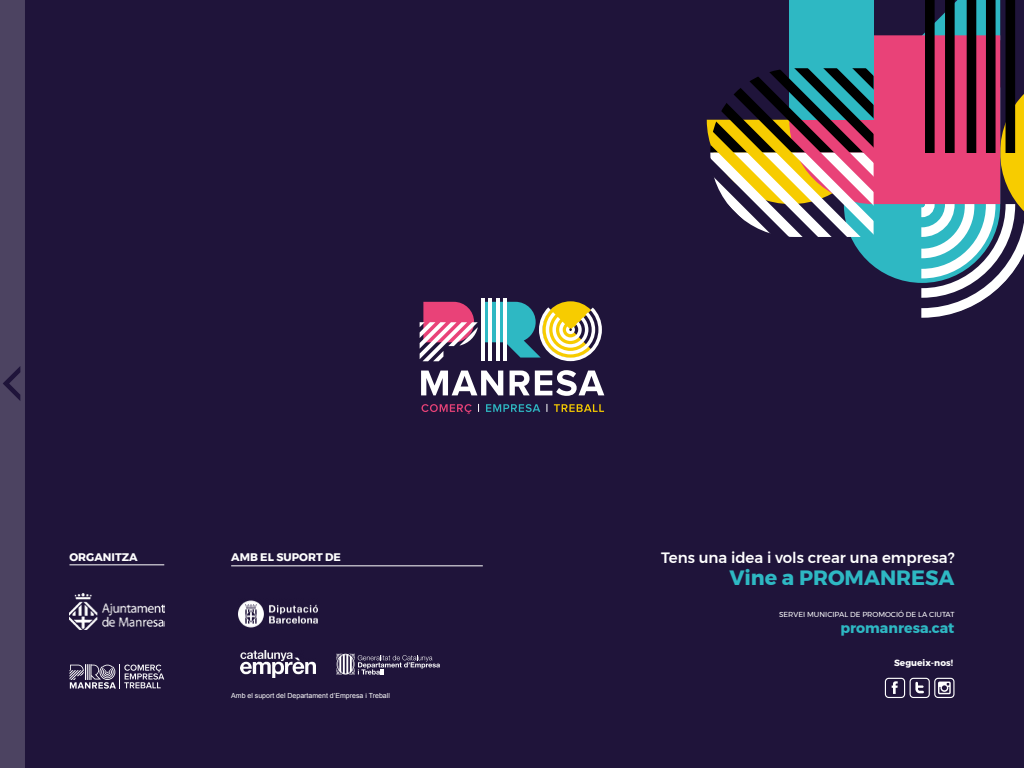
<style>
.page{position:relative;width:1024px;height:768px;background:#1f143a}
.page>*{position:absolute;margin:0;border:0;box-sizing:border-box;transform-origin:0 0}
.t1{font:700 20.7px "Montserrat";color:#2eb8c3}
.t2{font:500 15px "Montserrat";color:#fff}
.t3{font:700 14.2px "Montserrat";color:#2eb8c3}
.t4{font:700 11px "Montserrat";color:#fff}
.t5{font:700 9px "Montserrat";color:#fff}
.t6{font:7.2px "Montserrat";color:#fff}
.t7{font:7px "Arial";color:#fff}
</style>
<div class="page">
<div style="left:0;top:0;width:25px;height:768px;background:#4c4361"></div>
<img style="left:69px;top:593px;width:95px;height:36px">
<hr style="left:69px;top:564px;width:95px;height:1px;background:#fff">
<img style="left:238px;top:600px;width:80px;height:28px">
<img style="left:240px;top:651px;width:75px;height:27px">
<hr style="left:231px;top:565px;width:252px;height:1px;background:#fff">
<div style="left:885px;top:678px;width:20px;height:20px;border:1px solid #fff;border-radius:3px"></div>
<svg style="left:892px;top:681px;width:6px;height:13px"></svg>
<div style="left:910px;top:678px;width:20px;height:20px;border:1px solid #fff;border-radius:3px"></div>
<svg style="left:915px;top:682px;width:9px;height:11px"></svg>
<svg style="left:938px;top:682px;width:13px;height:12px"></svg>
<div style="left:934px;top:678px;width:21px;height:20px;border:1px solid #fff;border-radius:3px"></div>
<svg style="left:336px;top:654px;width:104px;height:21px"></svg>
<svg style="left:421px;top:370px;width:183px;height:26px"></svg>
<svg style="left:485px;top:301px;width:117px;height:60px"></svg>
<hr style="left:481px;top:298px;width:4px;height:63px;background:#fff">
<hr style="left:488px;top:298px;width:4px;height:63px;background:#fff">
<hr style="left:496px;top:298px;width:4px;height:63px;background:#fff">
<hr style="left:503px;top:298px;width:4px;height:63px;background:#fff">
<svg style="left:554px;top:404px;width:50px;height:8px"></svg>
<svg style="left:486px;top:404px;width:54px;height:8px"></svg>
<svg style="left:422px;top:404px;width:50px;height:10px"></svg>
<svg style="left:420px;top:302px;width:58px;height:59px"></svg>
<svg style="left:69px;top:664px;width:95px;height:25px"></svg>
<svg style="left:922px;top:0;width:78px;height:35px"></svg>
<div style="left:874px;top:35px;width:126px;height:33px;background:#e94278"></div>
<div style="left:789px;top:0;width:85px;height:120px;background:#2eb8c3"></div>
<div style="left:1006px;top:0;width:9px;height:153px;background:#000"></div>
<div style="left:986px;top:0;width:10px;height:153px;background:#000"></div>
<div style="left:967px;top:0;width:9px;height:153px;background:#000"></div>
<div style="left:945px;top:0;width:10px;height:153px;background:#000"></div>
<div style="left:925px;top:0;width:10px;height:153px;background:#000"></div>
<hr style="left:924px;top:0;width:1px;height:153px;background:#000">
<svg style="left:707px;top:68px;width:317px;height:250px"></svg>
<h3 class="t4" style="left:69px;top:548px;width:70px">ORGANITZA</h3>
<h3 class="t4" style="left:231px;top:548px;width:111px">AMB EL SUPORT DE</h3>
<p class="t7" style="left:231px;top:691px;width:160px">Amb el suport del Departament d’Empresa i Treball</p>
<h2 class="t2" style="left:661px;top:546px;width:295px">Tens una idea i vols crear una empresa?</h2>
<h1 class="t1" style="left:729px;top:561px;width:227px">Vine a PROMANRESA</h1>
<h3 class="t3" style="left:840px;top:616px;width:116px">promanresa.cat</h3>
<p class="t6" style="left:779px;top:609px;width:177px">SERVEI MUNICIPAL DE PROMOCIÓ DE LA CIUTAT</p>
<p class="t5" style="left:894px;top:656px;width:60px">Segueix-nos!</p>
</div>
